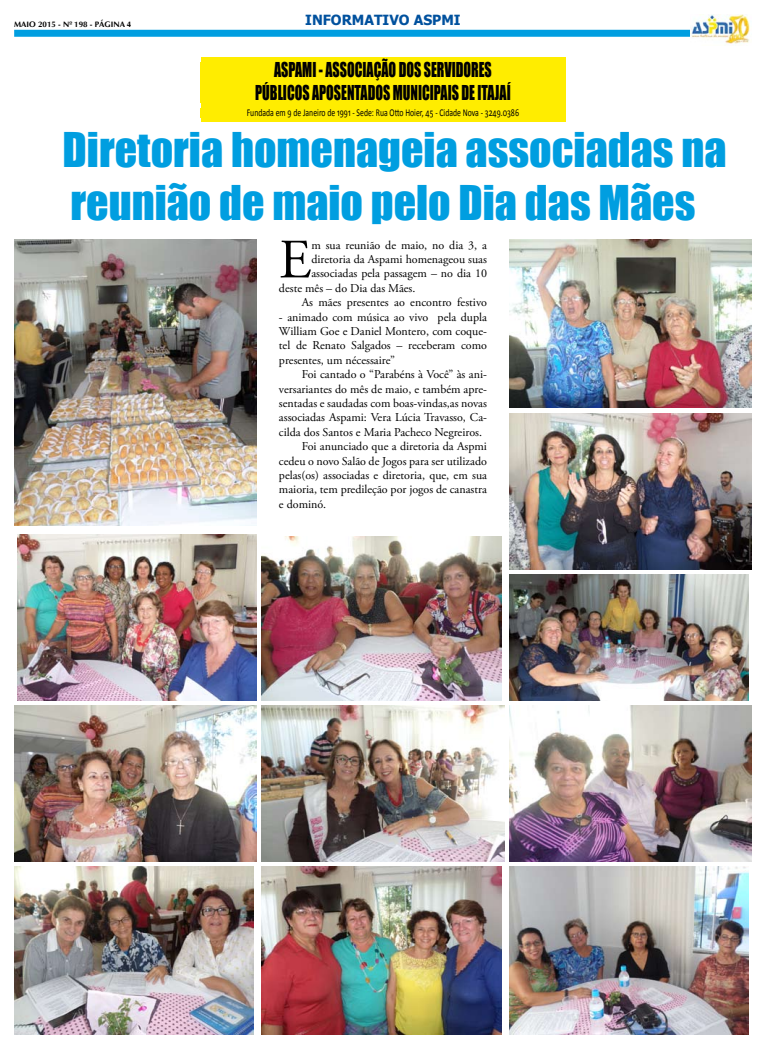
<style>
.page{position:relative;width:766px;height:1049px;background:#fff}
.page>*{position:absolute;margin:0;border:0;box-sizing:border-box;transform-origin:0 0}
.t1{font:55.4px "Adobe Garamond Pro";color:#000}
.t2{font:44px/52.8px "Impact";color:#009ee0}
.t3{font:18.9px/22.6px "Impact";color:#000;text-align:center;scale:.74 1}
.t4{font:700 14px "Tahoma";color:#00519e}
.t5{font:12px/14.4px "Adobe Garamond Pro";color:#000;text-align:justify}
.t6{font:10.4px "Calibri";color:#000;scale:.74 1}
.t7{font:700 8px "Ottawa";color:#000}
</style>
<div class="page">
<div style="left:14px;top:30px;width:737px;height:7px;background:#009ee0"></div>
<img style="left:690px;top:14px;width:61px;height:30px">
<div style="left:201px;top:57px;width:364px;height:65px;background:#ffed00"></div>
<img style="left:14px;top:240px;width:242px;height:286px">
<img style="left:509px;top:413px;width:242px;height:157px">
<img style="left:509px;top:240px;width:242px;height:168px">
<img style="left:262px;top:706px;width:242px;height:155px">
<img style="left:509px;top:706px;width:242px;height:155px">
<img style="left:14px;top:706px;width:242px;height:155px">
<img style="left:509px;top:574px;width:239px;height:126px">
<img style="left:262px;top:537px;width:239px;height:163px">
<img style="left:17px;top:535px;width:239px;height:165px">
<img style="left:509px;top:867px;width:239px;height:168px">
<img style="left:262px;top:867px;width:239px;height:168px">
<img style="left:14px;top:867px;width:239px;height:168px">
<p class="t7" style="left:14px;top:19px;width:119px">MAIO 2015 - Nº 198 - PÁGINA 4</p>
<p class="t4" style="left:305px;top:10px;width:157px">INFORMATIVO ASPMI</p>
<h3 class="t3" style="left:255px;top:58px;width:347px">ASPAMI - ASSOCIAÇÃO DOS SERVIDORES<br>PÚBLICOS APOSENTADOS MUNICIPAIS DE ITAJAÍ</h3>
<p class="t6" style="left:247px;top:106px;width:369px">Fundada em 9 de Janeiro de 1991 - Sede: Rua Otto Hoier, 45 - Cidade Nova - 3249.0386</p>
<h2 class="t2" style="left:63px;top:122px;width:665px">Diretoria homenageia associadas na reunião de maio pelo Dia das Mães</h2>
<h1 class="t1" style="left:279px;top:227px;width:34px">E</h1>
<p class="t5" style="left:311px;top:238px;width:177px">m sua reunião de maio, no dia 3, a</p>
<p class="t5" style="left:311px;top:252px;width:177px">diretoria da Aspami homenageou suas</p>
<p class="t5" style="left:311px;top:267px;width:177px">associadas pela passagem – no dia 10</p>
<p class="t5" style="left:279px;top:281px;width:138px">deste mês – do Dia das Mães.</p>
<p class="t5" style="left:301px;top:296px;width:187px">As mães presentes ao encontro festivo</p>
<p class="t5" style="left:279px;top:310px;width:209px">- animado com música ao vivo pela dupla William Goe e Daniel Montero, com coque&shy;tel de Renato Salgados – receberam como presentes, um nécessaire”</p>
<p class="t5" style="left:301px;top:368px;width:187px">Foi cantado o “Parabéns à Você” às ani-</p>
<p class="t5" style="left:279px;top:382px;width:209px">versariantes do mês de maio, e também apre-</p>
<p class="t5" style="left:279px;top:396px;width:209px">sentadas e saudadas com boas-vindas,as novas</p>
<p class="t5" style="left:279px;top:411px;width:209px">associadas Aspami: Vera Lúcia Travasso, Ca-</p>
<p class="t5" style="left:279px;top:425px;width:204px">cilda dos Santos e Maria Pacheco Negreiros.</p>
<p class="t5" style="left:301px;top:440px;width:187px">Foi anunciado que a diretoria da Aspmi</p>
<p class="t5" style="left:279px;top:454px;width:209px">cedeu o novo Salão de Jogos para ser utilizado</p>
<p class="t5" style="left:279px;top:468px;width:209px">pelas(os) associadas e diretoria, que, em sua</p>
<p class="t5" style="left:279px;top:483px;width:209px">maioria, tem predileção por jogos de canastra</p>
<p class="t5" style="left:279px;top:497px;width:49px">e dominó.</p>
</div>
